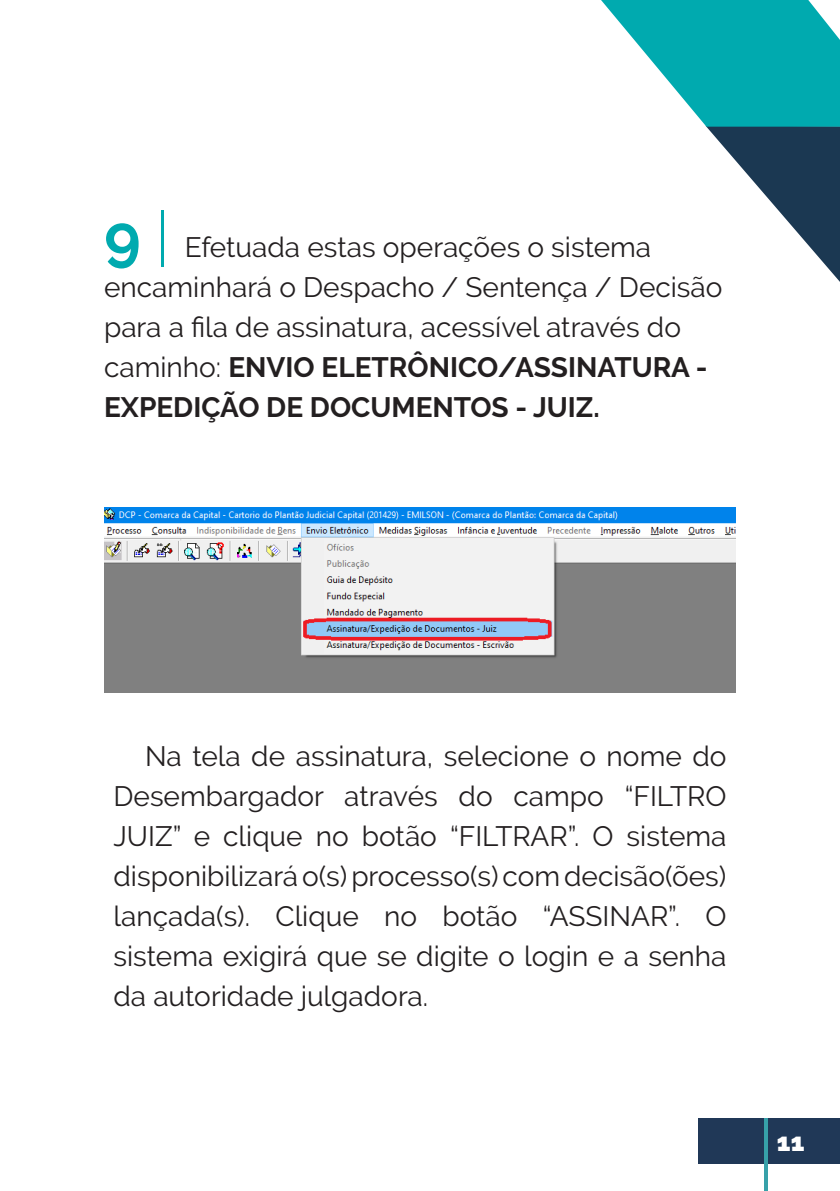
<style>
.page{position:relative;width:840px;height:1191px;background:#fff}
.page>*{position:absolute;margin:0;border:0;box-sizing:border-box;transform-origin:0 0}
.List_Paragraph{font:700 62.4px "Raleway";color:#00aaaf}
.List_Paragraph-2{font:28px/40px "Raleway";color:#231f20;text-align:justify}
.t1{font:900 25.2px "Raleway";color:#fff}
.s1{font-weight:300}
.s2{font-weight:700}
</style>
<div class="page">
<img style="left:104px;top:507px;width:631px;height:185px">
<div style="left:698px;top:1119px;width:141px;height:45px;background:#203857"></div>
<svg style="left:764px;top:1119px;width:3px;height:72px"></svg>
<svg style="left:601px;top:0;width:238px;height:281px"></svg>
<p class="List_Paragraph" style="left:104px;top:201px;width:67px">9 <span class="s1">|</span></p>
<p class="List_Paragraph-2" style="left:104px;top:227px;width:619px;text-align:left;text-indent:81px">Efetuada estas operações o sistema encaminhará o Despacho / Sentença / Decisão para a fila de assinatura, acessível através do caminho: <span class="s2">ENVIO ELETRÔNICO/ASSINATURA - EXPEDIÇÃO DE DOCUMENTOS - JUIZ.</span></p>
<p class="List_Paragraph-2" style="left:113px;top:736px;width:614px;text-indent:32px">Na tela de assinatura, selecione o nome do Desembargador através do campo “FILTRO JUIZ” e clique no botão “FILTRAR”. O sistema disponibilizará o(s) processo(s) com decisão(ões) lançada(s). Clique no botão “ASSINAR”. O sistema exigirá que se digite o login e a senha da autoridade julgadora.</p>
<p class="t1" style="left:776px;top:1128px;width:29px">11</p>
</div>
